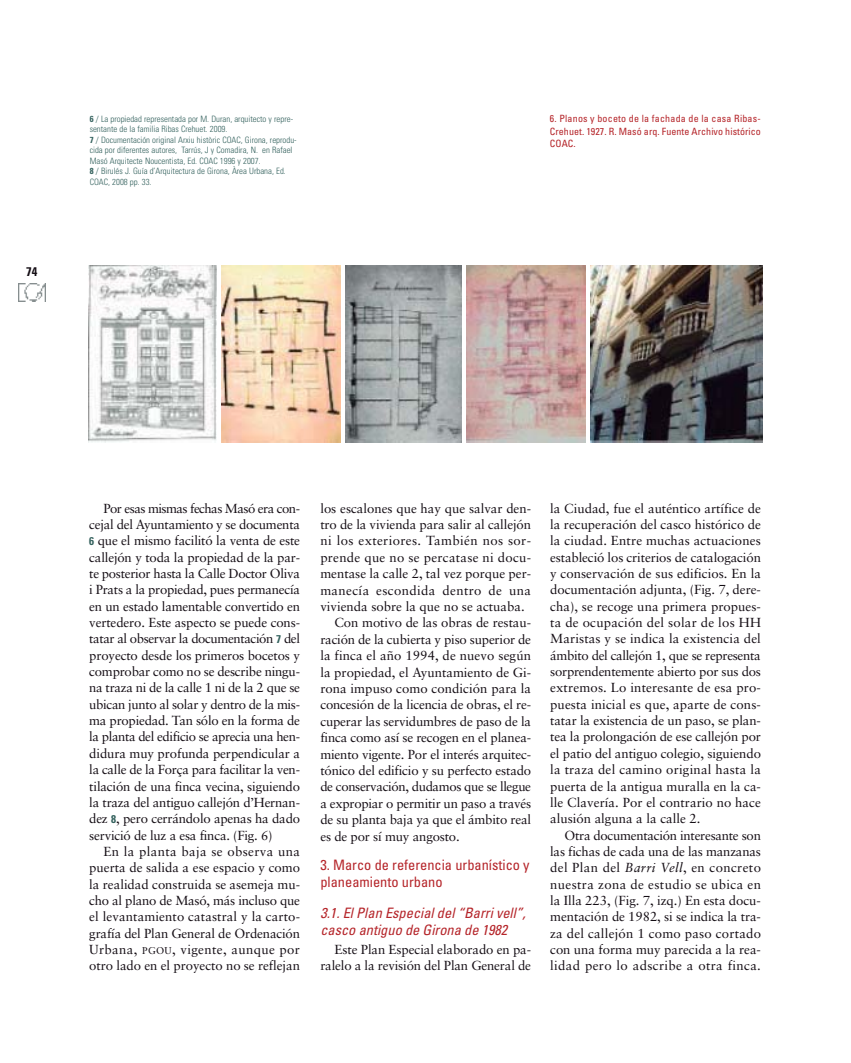
<style>
.page{position:relative;width:851px;height:1063px;background:#fff}
.page>*{position:absolute;margin:0;border:0;box-sizing:border-box;transform-origin:0 0}
.t1{font:italic condensed 14.38px/16.8px "Univers";color:#b5252a}
.t2{font:condensed 14.38px/16.8px "Univers";color:#b5252a}
.t3{font:13.12px/16.4px "Sabon";letter-spacing:-.005em;color:#140d14;text-align:justify}
.t4{font:13.12px "Sabon";letter-spacing:.03em;color:#140d14}
.t5{font:13.12px "Sabon";letter-spacing:-.025em;color:#140d14}
.t6{font:13.12px "Sabon";letter-spacing:.02em;color:#140d14}
.t7{font:700 condensed 12.5px "Univers";color:#140d14}
.t8{font:condensed 10px/12.5px "Univers";letter-spacing:.005em;color:#b5252a;text-align:justify}
.t9{font:300 condensed 8.75px/10.5px "Univers";color:#33615d}
.s1{font-weight:700}
.s2{font-family:"Univers";font-weight:700;font-stretch:condensed;font-size:11.25px;color:#33615d}
.s3{font-size:9.88px}
.s4{font-style:italic}
</style>
<div class="page">
<img style="left:18px;top:284px;width:28px;height:17px">
<img style="left:88px;top:265px;width:128px;height:177px">
<img style="left:221px;top:265px;width:120px;height:177px">
<img style="left:345px;top:265px;width:117px;height:177px">
<img style="left:466px;top:265px;width:119px;height:177px">
<img style="left:590px;top:265px;width:172px;height:177px">
<p class="t7" style="left:26px;top:267px;width:13px">74</p>
<p class="t9" style="left:90px;top:114px;width:208px"><span class="s1">6</span> / La propiedad representada por M. Duran, arquitecto y repre&shy;sentante de la familia Ribas Crehuet. 2009.<br><span class="s1">7</span> / Documentación original Arxiu històric COAC, Girona, reprodu&shy;cida por diferentes autores, Tarrús, J y Comadira, N. en Rafael Masó Arquitecte Noucentista, Ed. COAC 1996 y 2007.<br><span class="s1">8</span> / Birulés J. Guía d’Arquitectura de Girona, Àrea Urbana, Ed.<br>COAC, 2008 pp. 33.</p>
<p class="t8" style="left:549px;top:113px;width:212px">6. Planos y boceto de la fachada de la casa Ribas-Crehuet. 1927. R. Masó arq. Fuente Archivo histórico COAC.</p>
<p class="t3" style="left:89px;top:501px;width:212px;text-indent:14px">Por esas mismas fechas Masó era con&shy;cejal del Ayuntamiento y se documenta <span class="s2">6</span> que el mismo facilitó la venta de este callejón y toda la propiedad de la par&shy;te posterior hasta la Calle Doctor Oliva i Prats a la propiedad, pues permanecía en un estado lamentable convertido en vertedero. Este aspecto se puede cons&shy;tatar al observar la documentación <span class="s2">7</span> del proyecto desde los primeros bocetos y comprobar como no se describe ningu&shy;na traza ni de la calle 1 ni de la 2 que se ubican junto al solar y dentro de la mis&shy;ma propiedad. Tan sólo en la forma de la planta del edificio se aprecia una hen&shy;didura muy profunda perpendicular a la calle de la Força para facilitar la ven&shy;tilación de una finca vecina, siguiendo la traza del antiguo callejón d’Hernan&shy;dez <span class="s2">8</span>, pero cerrándolo apenas ha dado servició de luz a esa finca. (Fig. 6)</p>
<p class="t3" style="left:89px;top:844px;width:212px;text-indent:14px">En la planta baja se observa una puerta de salida a ese espacio y como la realidad construida se asemeja mu&shy;cho al plano de Masó, más incluso que el levantamiento catastral y la carto&shy;grafía del Plan General de Ordenación Urbana, <span class="s3">PGOU</span>, vigente, aunque por otro lado en el proyecto no se reflejan</p>
<p class="t3" style="left:320px;top:501px;width:212px">los escalones que hay que salvar den-</p>
<p class="t3" style="left:320px;top:517px;width:212px">tro de la vivienda para salir al callejón</p>
<p class="t4" style="left:320px;top:535px;width:212px">ni los exteriores. También nos sor-</p>
<p class="t6" style="left:320px;top:552px;width:212px">prende que no se percatase ni docu-</p>
<p class="t3" style="left:320px;top:567px;width:212px">mentase la calle 2, tal vez porque per-</p>
<p class="t4" style="left:320px;top:585px;width:212px">manecía escondida dentro de una</p>
<p class="t3" style="left:320px;top:599px;width:206px">vivienda sobre la que no se actuaba.</p>
<p class="t3" style="left:334px;top:616px;width:198px">Con motivo de las obras de restau-</p>
<p class="t3" style="left:320px;top:632px;width:212px">ración de la cubierta y piso superior de</p>
<p class="t3" style="left:320px;top:649px;width:212px">la finca el año 1994, de nuevo según</p>
<p class="t3" style="left:320px;top:665px;width:212px">la propiedad, el Ayuntamiento de Gi-</p>
<p class="t3" style="left:320px;top:681px;width:212px">rona impuso como condición para la</p>
<p class="t3" style="left:320px;top:698px;width:212px">concesión de la licencia de obras, el re-</p>
<p class="t3" style="left:320px;top:714px;width:212px">cuperar las servidumbres de paso de la</p>
<p class="t3" style="left:320px;top:731px;width:212px">finca como así se recogen en el planea-</p>
<p class="t3" style="left:320px;top:747px;width:212px">miento vigente. Por el interés arquitec-</p>
<p class="t3" style="left:320px;top:763px;width:212px">tónico del edificio y su perfecto estado</p>
<p class="t5" style="left:320px;top:781px;width:212px">de conservación, dudamos que se llegue</p>
<p class="t3" style="left:320px;top:796px;width:212px">a expropiar o permitir un paso a través</p>
<p class="t3" style="left:320px;top:813px;width:212px">de su planta baja ya que el ámbito real</p>
<p class="t3" style="left:320px;top:829px;width:141px">es de por sí muy angosto.</p>
<p class="t2" style="left:320px;top:858px;width:211px">3. Marco de referencia urbanístico y planeamiento urbano</p>
<p class="t1" style="left:320px;top:906px;width:209px">3.1.ElPlan Especialdel“Barrivell”, casco antiguo de Girona de 1982</p>
<p class="t3" style="left:320px;top:942px;width:212px;text-align:right">Este Plan Especial elaborado en pa&shy;ralelo a la revisión del Plan General de</p>
<p class="t3" style="left:550px;top:501px;width:212px">la Ciudad, fue el auténtico artífice de la recuperación del casco histórico de la ciudad. Entre muchas actuaciones estableció los criterios de catalogación y conservación de sus edificios. En la documentación adjunta, (Fig. 7, dere&shy;cha), se recoge una primera propues&shy;ta de ocupación del solar de los HH Maristas y se indica la existencia del ámbito del callejón 1, que se representa sorprendentemente abierto por sus dos extremos. Lo interesante de esa pro&shy;puesta inicial es que, aparte de cons&shy;tatar la existencia de un paso, se plan&shy;tea la prolongación de ese callejón por el patio del antiguo colegio, siguiendo la traza del camino original hasta la puerta de la antigua muralla en la ca&shy;lle Clavería. Por el contrario no hace alusión alguna a la calle 2.</p>
<p class="t3" style="left:550px;top:828px;width:212px;text-indent:14px">Otra documentación interesante son las fichas de cada una de las manzanas del Plan del <span class="s4">Barri Vell</span>, en concreto nuestra zona de estudio se ubica en la Illa 223, (Fig. 7, izq.) En esta docu&shy;mentación de 1982, si se indica la tra&shy;za del callejón 1 como paso cortado con una forma muy parecida a la rea&shy;lidad pero lo adscribe a otra finca.</p>
</div>
